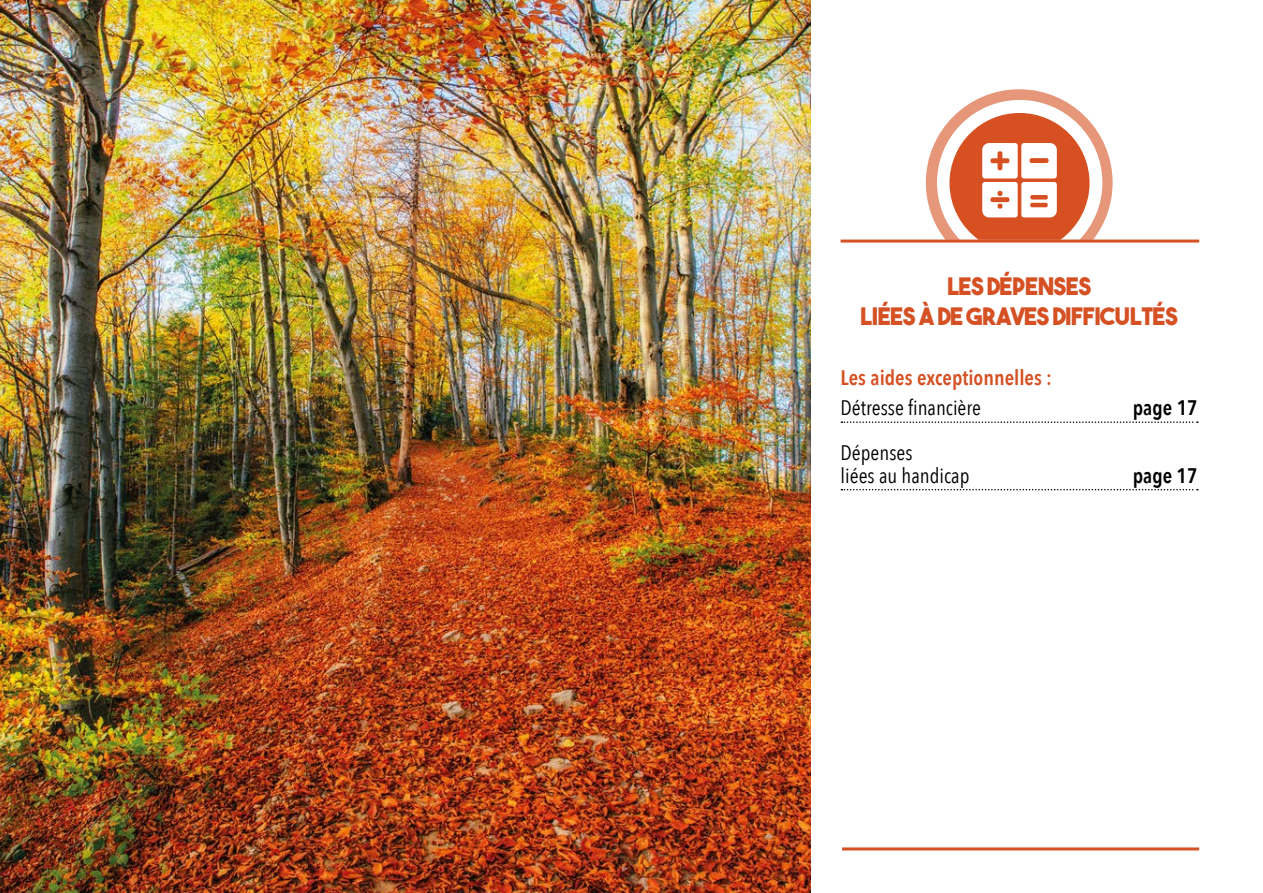
<style>
.page{position:relative;width:1263px;height:893px;background:#fff}
.page>*{position:absolute;margin:0;border:0;box-sizing:border-box;transform-origin:0 0}
.t1{font:24px/30px "The Bold Font";letter-spacing:-.025em;color:#d55023;text-align:center}
.t2{font:21px/22.5px "Avenir Next Condensed";color:#000}
.t3{font:600 21px "Avenir Next Condensed";color:#d55023}
.t4{font:600 21px "Avenir Next Condensed";color:#000}
</style>
<div class="page">
<svg style="left:926px;top:89px;width:186px;height:151px"></svg>
<hr style="left:840px;top:240px;width:359px;height:3px;background:#d55023">
<svg style="left:841px;top:421px;width:357px;height:2px"></svg>
<svg style="left:841px;top:489px;width:357px;height:1px"></svg>
<hr style="left:842px;top:847px;width:357px;height:3px;background:#d55023">
<img style="left:0;top:0;width:810px;height:893px">
<p class="t1" style="left:860px;top:271px;width:319px">LES DÉPENSES<br>LIÉES À DE GRAVES DIFFICULTÉS</p>
<p class="t3" style="left:840px;top:360px;width:213px">Les aides exceptionnelles :</p>
<p class="t2" style="left:840px;top:395px;width:142px">Détresse financière</p>
<p class="t4" style="left:1133px;top:390px;width:66px">page 17</p>
<p class="t2" style="left:840px;top:440px;width:130px">Dépenses<br>liées au handicap</p>
<p class="t4" style="left:1133px;top:457px;width:66px">page 17</p>
</div>
